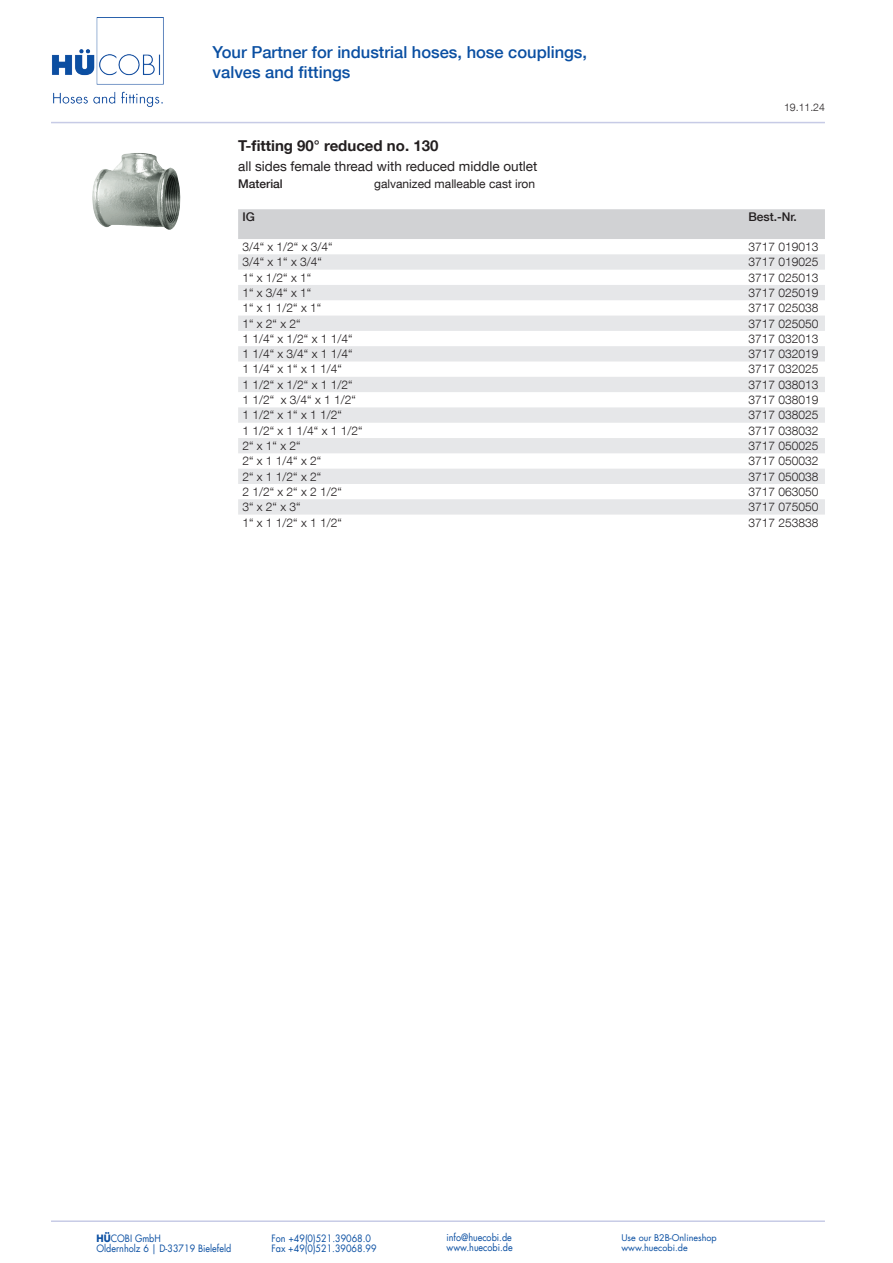
<style>
.page{position:relative;width:893px;height:1263px;background:#fff}
.page>*{position:absolute;margin:0;border:0;box-sizing:border-box;transform-origin:0 0}
.t1{font:500 16.5px/19.8px "Helvetica Neue LT Com";color:#0a4fa2}
.t2{font:700 15px "Helvetica Neue LT Com";color:#231f20}
.t3{font:13.5px "Helvetica Neue LT Com";color:#231f20}
.t4{font:300 12px "Helvetica Neue LT Com";color:#231f20}
.t5{font:12px "Helvetica Neue LT Com";color:#231f20}
.t6{font:500 12px "Helvetica Neue LT Com";color:#231f20}
.t7{font:300 10.5px "Helvetica Neue LT Com";color:#231f20}
.t8{font:9.9px "Futura LT";color:#0a4fa2;scale:.91 1}
.t9{font:9px "Futura LT";color:#0a4fa2}
.s1{font-weight:700}
</style>
<div class="page">
<hr style="left:51px;top:122px;width:774px;height:1px;background:#c7cbe6">
<hr style="left:51px;top:1220px;width:774px;height:2px;background:#c7cbe6">
<img style="left:52px;top:17px;width:112px;height:90px">
<div style="left:238px;top:209px;width:587px;height:30px;background:#d1d2d4"></div>
<svg style="left:238px;top:254px;width:587px;height:261px;fill:#e8e9eb"></svg>
<img style="left:92px;top:153px;width:89px;height:77px">
<h1 class="t1" style="left:213px;top:42px;width:376px">Your Partner for industrial hoses, hose couplings, valves and fittings</h1>
<p class="t7" style="left:784px;top:101px;width:42px">19.11.24</p>
<p class="t2" style="left:238px;top:136px;width:202px">T-fitting 90° reduced no. 130</p>
<p class="t3" style="left:238px;top:158px;width:301px">all sides female thread with reduced middle outlet</p>
<p class="t6" style="left:238px;top:177px;width:46px">Material</p>
<p class="t5" style="left:374px;top:176px;width:162px">galvanized malleable cast iron</p>
<p class="t6" style="left:242px;top:210px;width:14px">IG</p>
<p class="t6" style="left:748px;top:210px;width:50px">Best.-Nr.</p>
<p class="t4" style="left:242px;top:239px;width:92px">3/4“ x 1/2“ x 3/4“</p>
<p class="t4" style="left:748px;top:239px;width:72px">3717 019013</p>
<p class="t4" style="left:242px;top:255px;width:81px">3/4“ x 1“ x 3/4“</p>
<p class="t4" style="left:748px;top:255px;width:72px">3717 019025</p>
<p class="t4" style="left:242px;top:270px;width:70px">1“ x 1/2“ x 1“</p>
<p class="t4" style="left:748px;top:270px;width:72px">3717 025013</p>
<p class="t4" style="left:242px;top:285px;width:70px">1“ x 3/4“ x 1“</p>
<p class="t4" style="left:748px;top:285px;width:72px">3717 025019</p>
<p class="t4" style="left:242px;top:301px;width:80px">1“ x 1 1/2“ x 1“</p>
<p class="t4" style="left:748px;top:301px;width:72px">3717 025038</p>
<p class="t4" style="left:242px;top:316px;width:60px">1“ x 2“ x 2“</p>
<p class="t4" style="left:748px;top:316px;width:72px">3717 025050</p>
<p class="t4" style="left:242px;top:331px;width:112px">1 1/4“ x 1/2“ x 1 1/4“</p>
<p class="t4" style="left:748px;top:331px;width:72px">3717 032013</p>
<p class="t4" style="left:242px;top:347px;width:112px">1 1/4“ x 3/4“ x 1 1/4“</p>
<p class="t4" style="left:748px;top:347px;width:72px">3717 032019</p>
<p class="t4" style="left:242px;top:362px;width:101px">1 1/4“ x 1“ x 1 1/4“</p>
<p class="t4" style="left:748px;top:362px;width:72px">3717 032025</p>
<p class="t4" style="left:242px;top:377px;width:112px">1 1/2“ x 1/2“ x 1 1/2“</p>
<p class="t4" style="left:748px;top:377px;width:72px">3717 038013</p>
<p class="t4" style="left:242px;top:392px;width:115px">1 1/2“ x 3/4“ x 1 1/2“</p>
<p class="t4" style="left:748px;top:392px;width:72px">3717 038019</p>
<p class="t4" style="left:242px;top:408px;width:101px">1 1/2“ x 1“ x 1 1/2“</p>
<p class="t4" style="left:748px;top:408px;width:72px">3717 038025</p>
<p class="t4" style="left:242px;top:423px;width:122px">1 1/2“ x 1 1/4“ x 1 1/2“</p>
<p class="t4" style="left:748px;top:423px;width:72px">3717 038032</p>
<p class="t4" style="left:242px;top:438px;width:60px">2“ x 1“ x 2“</p>
<p class="t4" style="left:748px;top:438px;width:72px">3717 050025</p>
<p class="t4" style="left:242px;top:454px;width:80px">2“ x 1 1/4“ x 2“</p>
<p class="t4" style="left:748px;top:454px;width:72px">3717 050032</p>
<p class="t4" style="left:242px;top:469px;width:80px">2“ x 1 1/2“ x 2“</p>
<p class="t4" style="left:748px;top:469px;width:72px">3717 050038</p>
<p class="t4" style="left:242px;top:484px;width:101px">2 1/2“ x 2“ x 2 1/2“</p>
<p class="t4" style="left:748px;top:484px;width:72px">3717 063050</p>
<p class="t4" style="left:242px;top:500px;width:60px">3“ x 2“ x 3“</p>
<p class="t4" style="left:748px;top:500px;width:72px">3717 075050</p>
<p class="t4" style="left:242px;top:515px;width:101px">1“ x 1 1/2“ x 1 1/2“</p>
<p class="t4" style="left:748px;top:515px;width:72px">3717 253838</p>
<p class="t8" style="left:97px;top:1232px;width:72px"><span class="s1">HÜ</span>COBI GmbH</p>
<p class="t8" style="left:271px;top:1232px;width:111px">Fon +49(0)521.39068.0</p>
<p class="t8" style="left:446px;top:1231px;width:73px">info@huecobi.de</p>
<p class="t9" style="left:621px;top:1231px;width:97px">Use our B2B-Onlineshop</p>
<p class="t8" style="left:97px;top:1242px;width:150px">Oldernholz 6 | D-33719 Bielefeld</p>
<p class="t8" style="left:271px;top:1242px;width:117px">Fax +49(0)521.39068.99</p>
<p class="t8" style="left:446px;top:1241px;width:74px">www.huecobi.de</p>
<p class="t9" style="left:621px;top:1242px;width:68px">www.huecobi.de</p>
</div>
